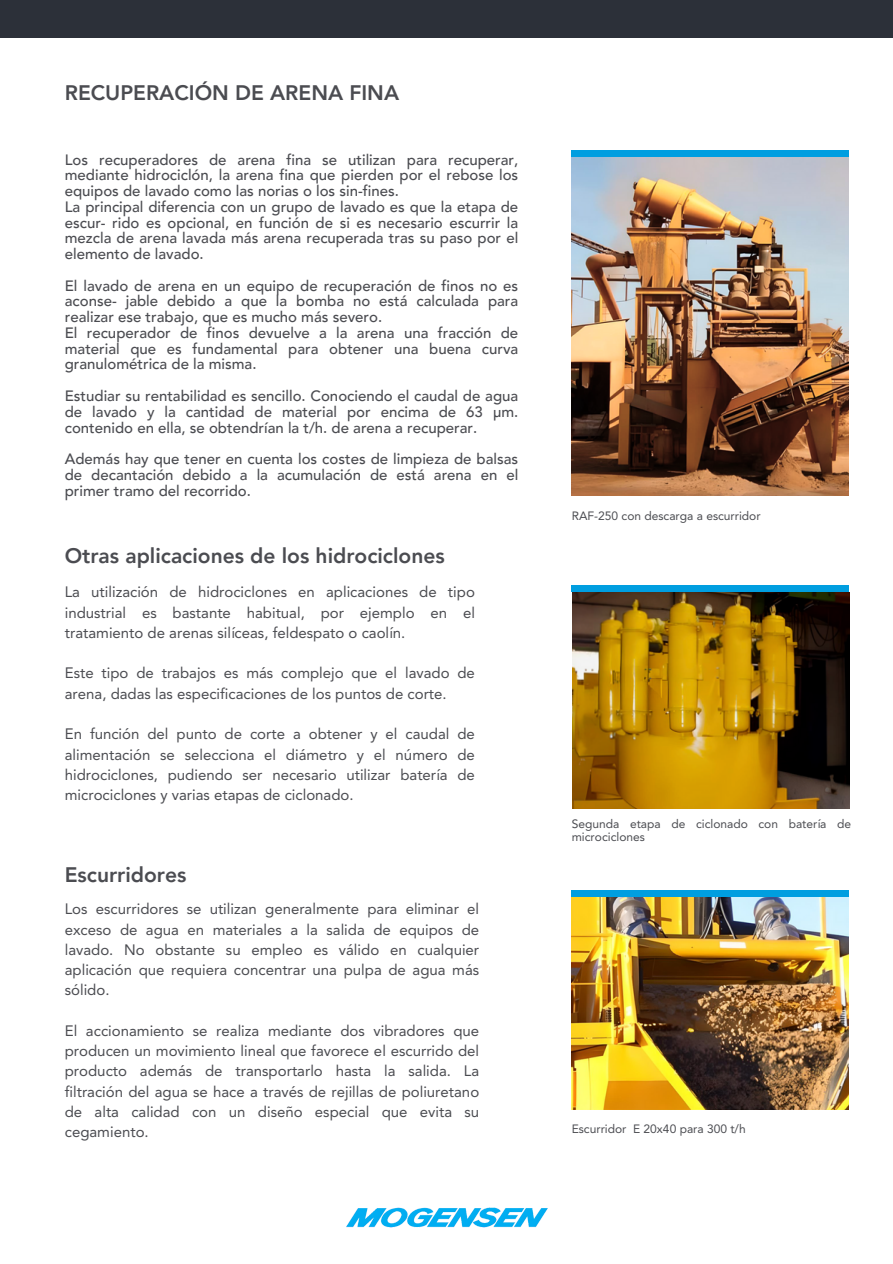
<style>
.page{position:relative;width:893px;height:1264px;background:#fff}
.page>*{position:absolute;margin:0;border:0;box-sizing:border-box;transform-origin:0 0}
.t1{font:800 21px "Avenir LT Pro";color:#4b4c51}
.t2{font:500 15px/15.8px "Avenir LT Pro";color:#4b4c51}
.t3{font:15px/20.2px "Avenir";color:#4b4c51;text-align:justify}
.t4{font:12px/13px "Avenir";color:#4b4c51}
</style>
<div class="page">
<img style="left:346px;top:1207px;width:201px;height:21px">
<div style="left:0;top:0;width:892px;height:38px;background:#2c3039"></div>
<img style="left:571px;top:157px;width:277px;height:339px">
<div style="left:571px;top:150px;width:277px;height:7px;background:#009ee0"></div>
<img style="left:573px;top:592px;width:276px;height:216px">
<div style="left:571px;top:585px;width:277px;height:7px;background:#009ee0"></div>
<img style="left:571px;top:896px;width:277px;height:213px">
<div style="left:571px;top:890px;width:277px;height:6px;background:#009ee0"></div>
<h3 class="t1" style="left:65px;top:85px;width:336px">RECUPERACIÓN DE ARENA FINA</h3>
<h3 class="t2" style="left:65px;top:153px;width:455px">Los recuperadores de arena fina se utilizan para recuperar, mediante hidrociclón, la arena fina que pierden por el rebose los equipos de lavado como las norias o los sin-fines.<br>La principal diferencia con un grupo de lavado es que la etapa de escur- rido es opcional, en función de si es necesario escurrir la mezcla de arena lavada más arena recuperada tras su paso por el elemento de lavado.</h3>
<h3 class="t2" style="left:65px;top:279px;width:455px">El lavado de arena en un equipo de recuperación de finos no es aconse- jable debido a que la bomba no está calculada para realizar ese trabajo, que es mucho más severo.<br>El recuperador de finos devuelve a la arena una fracción de material que es fundamental para obtener una buena curva granulométrica de la misma.</h3>
<p class="t2" style="left:65px;top:389px;width:455px;text-align:justify">Estudiar su rentabilidad es sencillo. Conociendo el caudal de agua de lavado y la cantidad de material por encima de 63 µm. contenido en ella, se obtendrían la t/h. de arena a recuperar.</p>
<h2 class="t2" style="left:65px;top:452px;width:455px;text-align:justify">Además hay que tener en cuenta los costes de limpieza de balsas de decantación debido a la acumulación de está arena en el primer tramo del recorrido.</h2>
<h2 class="t1" style="left:65px;top:547px;width:381px">Otras aplicaciones de los hidrociclones</h2>
<h3 class="t3" style="left:65px;top:582px;width:411px">La utilización de hidrociclones en aplicaciones de tipo industrial es bastante habitual, por ejemplo en el tratamiento de arenas silíceas, feldespato o caolín.</h3>
<h3 class="t3" style="left:65px;top:663px;width:411px">Este tipo de trabajos es más complejo que el lavado de arena, dadas las especificaciones de los puntos de corte.</h3>
<h3 class="t3" style="left:65px;top:724px;width:411px">En función del punto de corte a obtener y el caudal de alimentación se selecciona el diámetro y el número de hidrociclones, pudiendo ser necesario utilizar batería de microciclones y varias etapas de ciclonado.</h3>
<p class="t1" style="left:65px;top:866px;width:123px">Escurridores</p>
<h3 class="t3" style="left:65px;top:899px;width:416px">Los escurridores se utilizan generalmente para eliminar el exceso de agua en materiales a la salida de equipos de lavado. No obstante su empleo es válido en cualquier aplicación que requiera concentrar una pulpa de agua más sólido.</h3>
<p class="t3" style="left:65px;top:1020px;width:416px">El accionamiento se realiza mediante dos vibradores que producen un movimiento lineal que favorece el escurrido del producto además de transportarlo hasta la salida. La filtración del agua se hace a través de rejillas de poliuretano de alta calidad con un diseño especial que evita su cegamiento.</p>
<p class="t4" style="left:571px;top:509px;width:190px">RAF-250 con descarga a escurridor</p>
<p class="t4" style="left:571px;top:817px;width:281px">Segunda etapa de ciclonado con batería de microciclones</p>
<p class="t4" style="left:571px;top:1122px;width:175px">Escurridor E 20x40 para 300 t/h</p>
</div>
